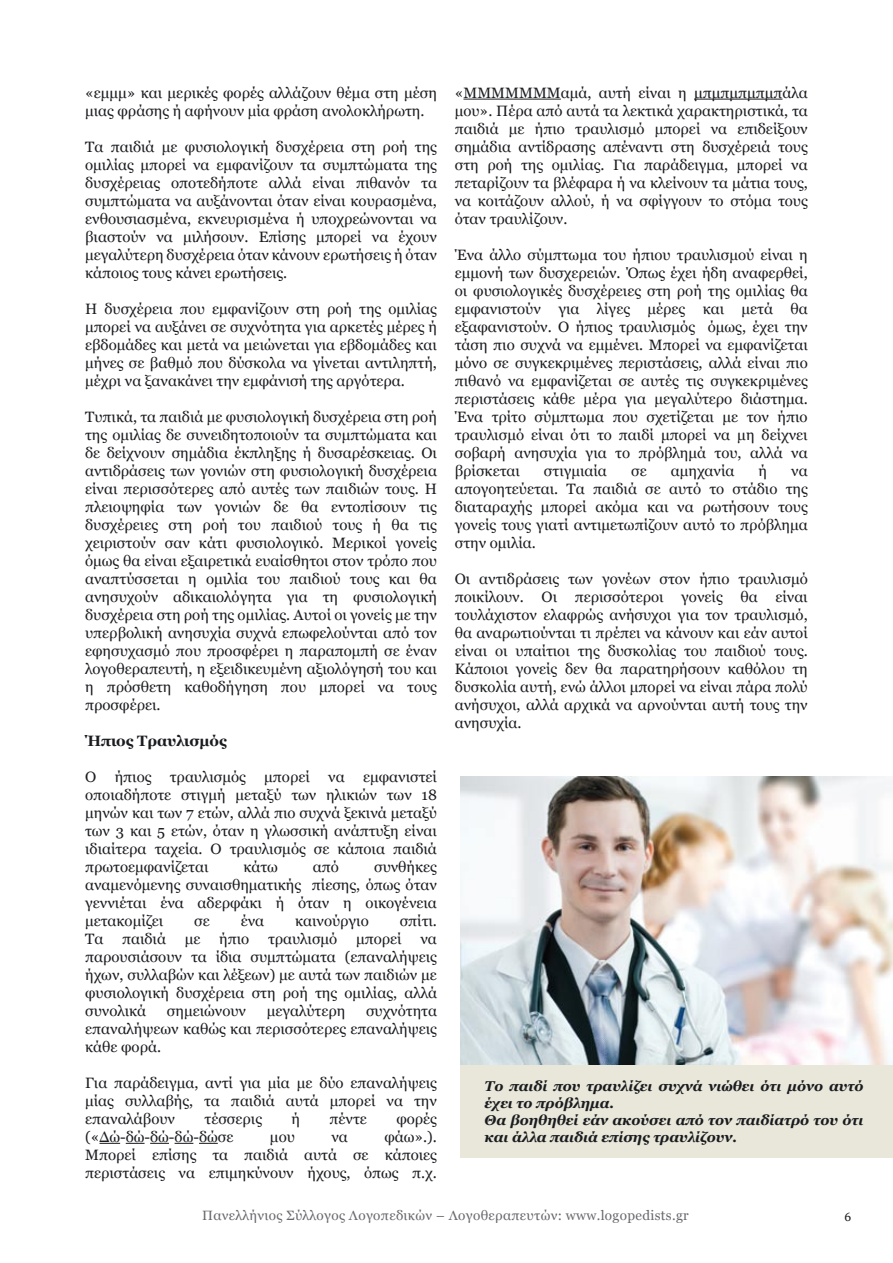
<style>
.page{position:relative;width:893px;height:1263px;background:#fff}
.page>*{position:absolute;margin:0;border:0;box-sizing:border-box;transform-origin:0 0}
.t1{font:15px/18px "Georgia";color:#1b1c20;text-align:justify}
.t2{font:700 15px "Georgia";color:#1b1c20}
.t3{font:italic 700 14.25px/17.1px "Georgia";color:#1b1c20}
.t4{font:13.5px "Georgia";letter-spacing:.025em;color:#68676c}
.t5{font:12px "Georgia";color:#1b1c20}
</style>
<div class="page">
<svg style="left:99px;top:1143px;width:21px;height:1px"></svg>
<svg style="left:126px;top:1143px;width:43px;height:1px"></svg>
<svg style="left:175px;top:1143px;width:18px;height:1px"></svg>
<svg style="left:199px;top:1143px;width:19px;height:1px"></svg>
<hr style="left:463px;top:99px;width:98px;height:1px;background:#1b1c20">
<hr style="left:694px;top:99px;width:88px;height:1px;background:#1b1c20">
<div style="left:460px;top:1003px;width:433px;height:154px;background:#e9e7d9"></div>
<img style="left:461px;top:776px;width:432px;height:288px">
<p class="t1" style="left:85px;top:84px;width:353px">«εμμμ» και μερικές φορές αλλάζουν θέμα στη μέση μιας φράσης ή αφήνουν μία φράση ανολοκλήρωτη.</p>
<p class="t1" style="left:85px;top:138px;width:353px">Τα παιδιά με φυσιολογική δυσχέρεια στη ροή της ομιλίας μπορεί να εμφανίζουν τα συμπτώματα της δυσχέρειας οποτεδήποτε αλλά είναι πιθανόν τα συμπτώματα να αυξάνονται όταν είναι κουρασμένα, ενθουσιασμένα, εκνευρισμένα ή υποχρεώνονται να βιαστούν να μιλήσουν. Επίσης μπορεί να έχουν μεγαλύτερη δυσχέρεια όταν κάνουν ερωτήσεις ή όταν κάποιος τους κάνει ερωτήσεις.</p>
<p class="t1" style="left:85px;top:300px;width:353px">Η δυσχέρεια που εμφανίζουν στη ροή της ομιλίας μπορεί να αυξάνει σε συχνότητα για αρκετές μέρες ή εβδομάδες και μετά να μειώνεται για εβδομάδες και μήνες σε βαθμό που δύσκολα να γίνεται αντιληπτή, μέχρι να ξανακάνει την εμφάνισή της αργότερα.</p>
<p class="t1" style="left:85px;top:408px;width:353px">Τυπικά, τα παιδιά με φυσιολογική δυσχέρεια στη ροή της ομιλίας δε συνειδητοποιούν τα συμπτώματα και δε δείχνουν σημάδια έκπληξης ή δυσαρέσκειας. Οι αντιδράσεις των γονιών στη φυσιολογική δυσχέρεια είναι περισσότερες από αυτές των παιδιών τους. Η πλειοψηφία των γονιών δε θα εντοπίσουν τις δυσχέρειες στη ροή του παιδιού τους ή θα τις χειριστούν σαν κάτι φυσιολογικό. Μερικοί γονείς όμως θα είναι εξαιρετικά ευαίσθητοι στον τρόπο που αναπτύσσεται η ομιλία του παιδιού τους και θα ανησυχούν αδικαιολόγητα για τη φυσιολογική δυσχέρεια στη ροή της ομιλίας. Αυτοί οι γονείς με την υπερβολική ανησυχία συχνά επωφελούνται από τον εφησυχασμό που προσφέρει η παραπομπή σε έναν λογοθεραπευτή, η εξειδικευμένη αξιολόγησή του και η πρόσθετη καθοδήγηση που μπορεί να τους προσφέρει.</p>
<p class="t2" style="left:85px;top:732px;width:143px">Ήπιος Τραυλισμός</p>
<p class="t1" style="left:85px;top:768px;width:353px">Ο ήπιος τραυλισμός μπορεί να εμφανιστεί οποιαδήποτε στιγμή μεταξύ των ηλικιών των 18 μηνών και των 7 ετών, αλλά πιο συχνά ξεκινά μεταξύ των 3 και 5 ετών, όταν η γλωσσική ανάπτυξη είναι ιδιαίτερα ταχεία. Ο τραυλισμός σε κάποια παιδιά πρωτοεμφανίζεται</p>
<p class="t1" style="left:85px;top:858px;width:353px;text-indent:289px">συνθήκες αναμενόμενης συναισθηματικής πίεσης, όπως όταν γεννιέται ένα αδερφάκι ή όταν η οικογένεια μετακομίζει</p>
<p class="t1" style="left:243px;top:858px;width:36px">κάτω</p>
<p class="t1" style="left:313px;top:858px;width:28px">από</p>
<p class="t1" style="left:85px;top:912px;width:353px;text-indent:314px">σπίτι.<br>Τα παιδιά με ήπιο τραυλισμό μπορεί να παρουσιάσουν τα ίδια συμπτώματα (επαναλήψεις ήχων, συλλαβών και λέξεων) με αυτά των παιδιών με φυσιολογική δυσχέρεια στη ροή της ομιλίας, αλλά συνολικά</p>
<p class="t1" style="left:194px;top:912px;width:17px">σε</p>
<p class="t1" style="left:241px;top:912px;width:25px">ένα</p>
<p class="t1" style="left:295px;top:912px;width:75px">καινούργιο</p>
<p class="t1" style="left:85px;top:1002px;width:353px;text-indent:281px">συχνότητα επαναλήψεων καθώς και περισσότερες επαναλήψεις κάθε φορά.</p>
<p class="t1" style="left:85px;top:1074px;width:353px">Για παράδειγμα, αντί για μία με δύο επαναλήψεις μίας συλλαβής, τα παιδιά αυτά μπορεί να την επαναλάβουν</p>
<p class="t1" style="left:167px;top:1002px;width:81px">σημειώνουν</p>
<p class="t1" style="left:267px;top:1002px;width:80px">μεγαλύτερη</p>
<p class="t1" style="left:205px;top:1110px;width:59px">τέσσερις</p>
<p class="t1" style="left:292px;top:1110px;width:10px">ή</p>
<p class="t1" style="left:330px;top:1110px;width:39px">πέντε</p>
<p class="t1" style="left:396px;top:1110px;width:42px">φορές</p>
<p class="t1" style="left:85px;top:1128px;width:150px">(«Δώ-δώ-δώ-δώ-δώσε</p>
<p class="t1" style="left:270px;top:1128px;width:26px">μου</p>
<p class="t1" style="left:331px;top:1128px;width:18px">να</p>
<p class="t1" style="left:85px;top:1128px;width:353px;text-indent:299px">φάω».).<br>Μπορεί επίσης τα παιδιά αυτά σε κάποιες περιστάσεις να επιμηκύνουν ήχους, όπως π.χ.</p>
<p class="t1" style="left:455px;top:84px;width:354px">«ΜΜΜΜΜΜΜαμά, αυτή είναι η μπμπμπμπμπάλα μου». Πέρα από αυτά τα λεκτικά χαρακτηριστικά, τα παιδιά με ήπιο τραυλισμό μπορεί να επιδείξουν σημάδια αντίδρασης απέναντι στη δυσχέρειά τους στη ροή της ομιλίας. Για παράδειγμα, μπορεί να πεταρίζουν τα βλέφαρα ή να κλείνουν τα μάτια τους, να κοιτάζουν αλλού, ή να σφίγγουν το στόμα τους όταν τραυλίζουν.</p>
<p class="t1" style="left:455px;top:246px;width:354px">Ένα άλλο σύμπτωμα του ήπιου τραυλισμού είναι η εμμονή των δυσχερειών. Όπως έχει ήδη αναφερθεί, οι φυσιολογικές δυσχέρειες στη ροή της ομιλίας θα εμφανιστούν για λίγες μέρες και μετά θα εξαφανιστούν. Ο ήπιος τραυλισμός όμως, έχει την τάση πιο συχνά να εμμένει. Μπορεί να εμφανίζεται μόνο σε συγκεκριμένες περιστάσεις, αλλά είναι πιο πιθανό να εμφανίζεται σε αυτές τις συγκεκριμένες περιστάσεις κάθε μέρα για μεγαλύτερο διάστημα.<br>Ένα τρίτο σύμπτωμα που σχετίζεται με τον ήπιο τραυλισμό είναι ότι το παιδί μπορεί να μη δείχνει σοβαρή ανησυχία για το πρόβλημά του, αλλά να βρίσκεται</p>
<p class="t1" style="left:544px;top:462px;width:64px">στιγμιαία</p>
<p class="t1" style="left:631px;top:462px;width:17px">σε</p>
<p class="t1" style="left:671px;top:462px;width:65px">αμηχανία</p>
<p class="t1" style="left:759px;top:462px;width:10px">ή</p>
<p class="t1" style="left:455px;top:462px;width:354px;text-indent:336px">να απογοητεύεται. Τα παιδιά σε αυτό το στάδιο της διαταραχής μπορεί ακόμα και να ρωτήσουν τους γονείς τους γιατί αντιμετωπίζουν αυτό το πρόβλημα στην ομιλία.</p>
<p class="t1" style="left:455px;top:570px;width:354px">Οι αντιδράσεις των γονέων στον ήπιο τραυλισμό ποικίλουν. Οι περισσότεροι γονείς θα είναι τουλάχιστον ελαφρώς ανήσυχοι για τον τραυλισμό, θα αναρωτιούνται τι πρέπει να κάνουν και εάν αυτοί είναι οι υπαίτιοι της δυσκολίας του παιδιού τους.<br>Κάποιοι γονείς δεν θα παρατηρήσουν καθόλου τη δυσκολία αυτή, ενώ άλλοι μπορεί να είναι πάρα πολύ ανήσυχοι, αλλά αρχικά να αρνούνται αυτή τους την ανησυχία.</p>
<p class="t3" style="left:485px;top:1077px;width:380px">Το παιδί που τραυλίζει συχνά νιώθει ότι μόνο αυτό έχει το πρόβλημα.<br>Θα βοηθηθεί εάν ακούσει από τον παιδίατρό του ότι και άλλα παιδιά επίσης τραυλίζουν.</p>
<p class="t4" style="left:202px;top:1207px;width:488px">Πανελλήνιος Σύλλογος Λογοπεδικών – Λογοθεραπευτών: www.logopedists.gr</p>
<p class="t5" style="left:845px;top:1210px;width:8px">6</p>
</div>
